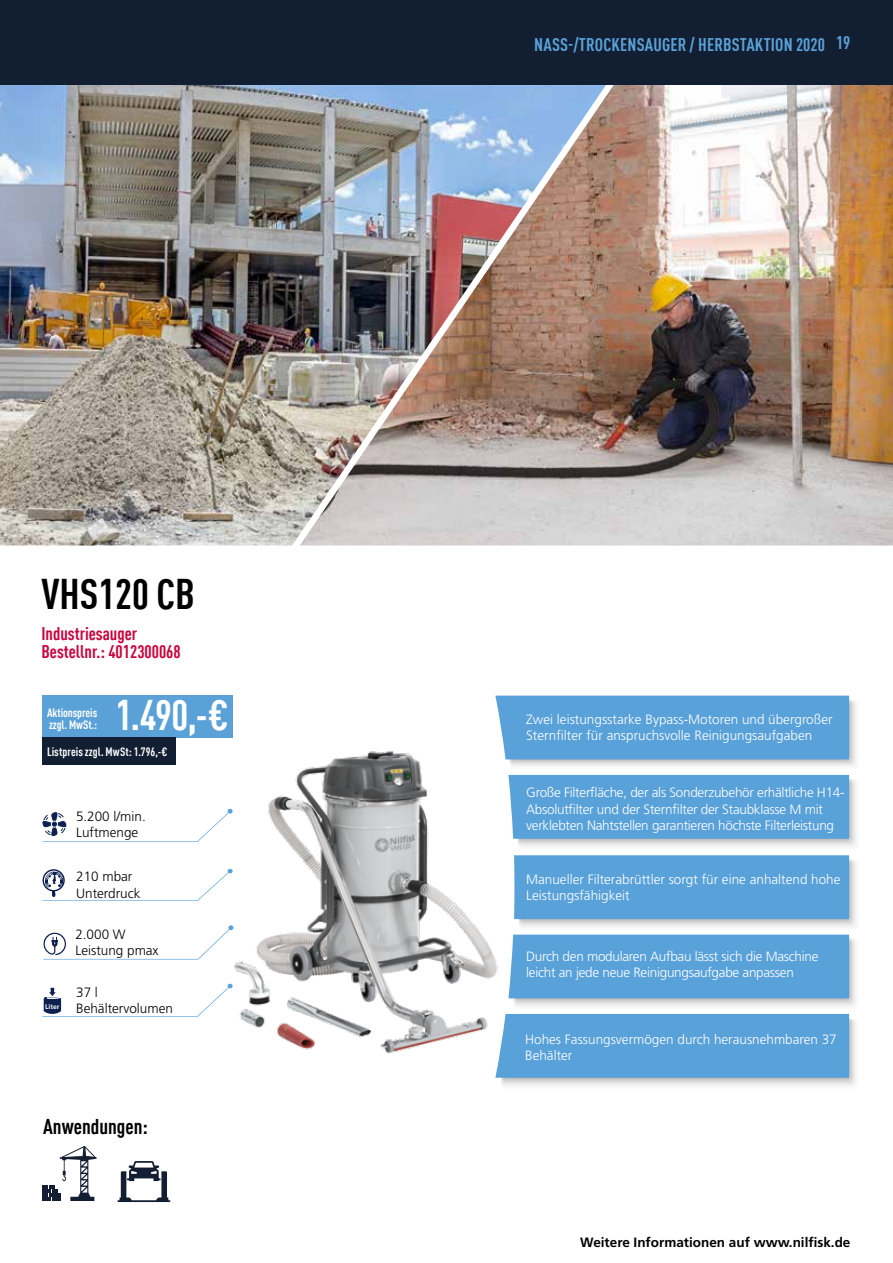
<style>
.page{position:relative;width:893px;height:1263px;background:#fff}
.page>*{position:absolute;margin:0;border:0;box-sizing:border-box;transform-origin:0 0}
.t1{font:700 condensed 42px "DINOT";color:#fff}
.t2{font:700 condensed 42px "DINOT";color:#000}
.t3{font:700 condensed 21px "DINOT";color:#000}
.t4{font:700 condensed 18px "DINOT";letter-spacing:.01em;color:#5aa1d8}
.t5{font:700 condensed 18px/18px "DINOT";color:#ca043d}
.t6{font:300 13.5px/16.2px "Frutiger LT Std";letter-spacing:-.02em;color:#fff}
.t7{font:300 13.5px/16.2px "Frutiger LT Std";color:#fff}
.t8{font:300 13.5px/16.2px "Frutiger LT Std";color:#000}
.t9{font:700 13.5px "Frutiger LT Std";color:#000}
.t10{font:700 condensed 12px/12px "DINOT";letter-spacing:-.005em;color:#fff}
.t11{font:700 6.75px "Frutiger LT Std";color:#fff}
</style>
<div class="page">
<img style="left:0;top:85px;width:300px;height:460px">
<img style="left:300px;top:85px;width:593px;height:460px">
<div style="left:0;top:0;width:893px;height:85px;background:#121e32"></div>
<div style="left:43px;top:695px;width:190px;height:43px;background:#5aa1d8"></div>
<div style="left:43px;top:738px;width:133px;height:27px;background:#121e32"></div>
<svg style="left:504px;top:696px;width:352px;height:390px;background:#75afdc"></svg>
<img style="left:229px;top:695px;width:293px;height:390px">
<svg style="left:43px;top:869px;width:190px;height:32px"></svg>
<svg style="left:43px;top:809px;width:190px;height:33px"></svg>
<svg style="left:43px;top:925px;width:190px;height:34px"></svg>
<svg style="left:43px;top:984px;width:190px;height:33px"></svg>
<svg style="left:43px;top:1146px;width:54px;height:55px"></svg>
<svg style="left:118px;top:1161px;width:52px;height:41px"></svg>
<h1 class="t2" style="left:41px;top:564px;width:155px">VHS120 CB</h1>
<h3 class="t5" style="left:41px;top:623px;width:141px">Industriesauger<br>Bestellnr.: 4012300068</h3>
<p class="t10" style="left:47px;top:706px;width:52px">Aktionspreis zzgl. MwSt.:</p>
<h1 class="t1" style="left:116px;top:684px;width:115px">1.490,-€</h1>
<p class="t10" style="left:47px;top:745px;width:122px">Listpreis zzgl. MwSt: 1.796,-€</p>
<p class="t11" style="left:45px;top:1002px;width:16px">Liter</p>
<p class="t8" style="left:76px;top:808px;width:71px">5.200 l/min.<br>Luftmenge</p>
<p class="t8" style="left:76px;top:869px;width:66px">210 mbar<br>Unterdruck</p>
<p class="t8" style="left:75px;top:926px;width:85px">2.000 W<br>Leistung pmax</p>
<p class="t8" style="left:76px;top:984px;width:98px">37 l<br>Behältervolumen</p>
<h2 class="t3" style="left:43px;top:1111px;width:106px">Anwendungen:</h2>
<h3 class="t4" style="left:534px;top:31px;width:292px">NASS-/TROCKENSAUGER / HERBSTAKTION 2020</h3>
<h3 class="t4" style="left:836px;top:30px;width:16px">19</h3>
<p class="t7" style="left:526px;top:712px;width:308px">Zwei leistungsstarke Bypass-Motoren und übergroßer<br>Sternfilter für anspruchsvolle Reinigungsaufgaben</p>
<p class="t6" style="left:526px;top:785px;width:320px">Große Filterfläche, der als Sonderzubehör erhältliche H14-<br>Absolutfilter und der Sternfilter der Staubklasse M mit verklebten Nahtstellen garantieren höchste Filterleistung</p>
<p class="t7" style="left:526px;top:871px;width:316px">Manueller Filterabrüttler sorgt für eine anhaltend hohe<br>Leistungsfähigkeit</p>
<p class="t6" style="left:526px;top:948px;width:294px">Durch den modularen Aufbau lässt sich die Maschine leicht an jede neue Reinigungsaufgabe anpassen</p>
<p class="t7" style="left:525px;top:1031px;width:313px">Hohes Fassungsvermögen durch herausnehmbaren 37<br>Behälter</p>
<p class="t9" style="left:580px;top:1234px;width:272px">Weitere Informationen auf www.nilfisk.de</p>
</div>
